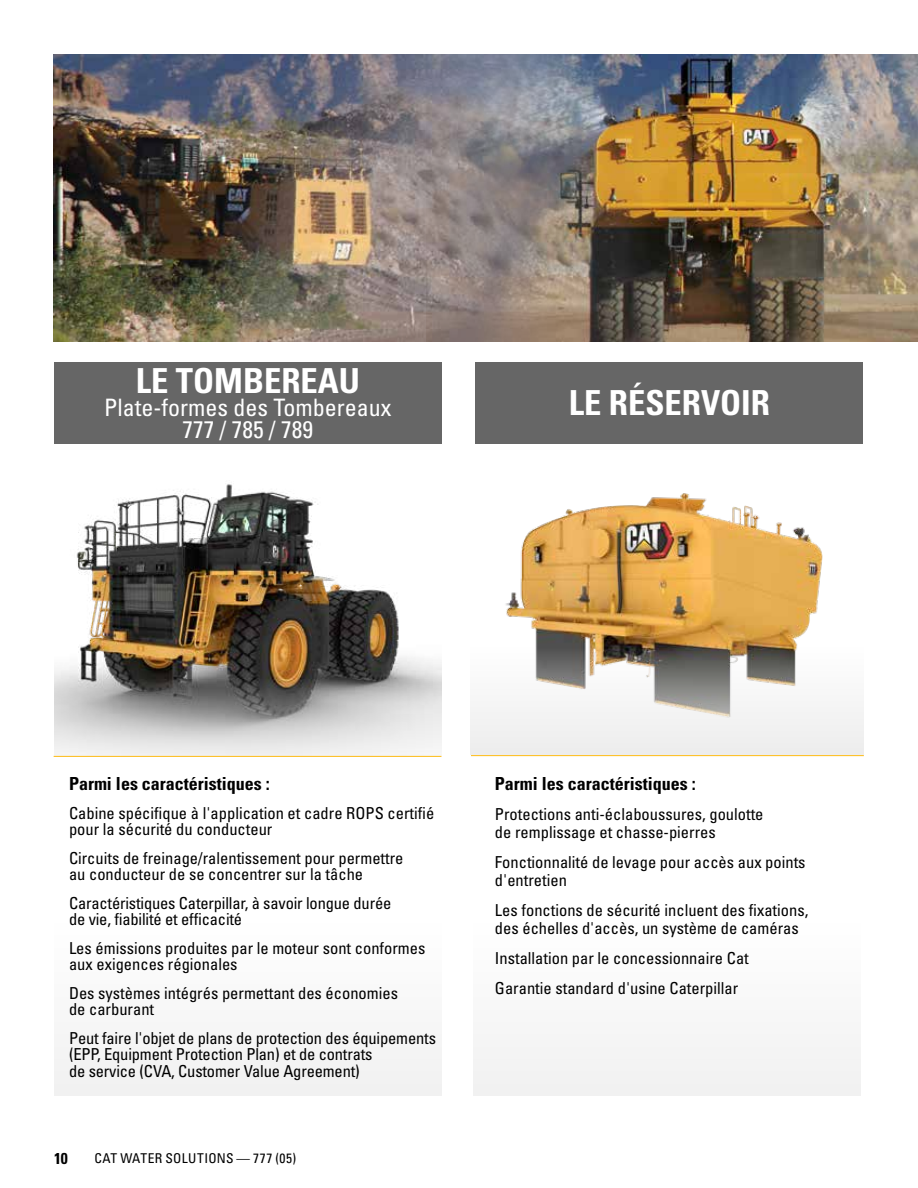
<style>
.page{position:relative;width:918px;height:1188px;background:#fff}
.page>*{position:absolute;margin:0;border:0;box-sizing:border-box;transform-origin:0 0}
.t1{font:700 condensed 34.5px "Univers LT Std";color:#fff}
.t2{font:condensed 24px/22.5px "Univers LT Std";color:#fff;text-align:center}
.t3{font:700 condensed 18px "Univers LT Std";color:#000}
.t4{font:condensed 16.5px/16.5px "Univers LT Std";color:#000}
.t5{font:700 condensed 15.75px "Univers LT Std";color:#000}
.t6{font:condensed 13.5px "Univers LT Std";letter-spacing:.035em;color:#000}
</style>
<div class="page">
<img style="left:54px;top:484px;width:387px;height:194px">
<svg style="left:54px;top:678px;width:388px;height:79px;background:#babab9"></svg>
<hr style="left:54px;top:756px;width:387px;height:1px;background:#fdba12">
<div style="left:54px;top:362px;width:387px;height:82px;background:#666"></div>
<div style="left:475px;top:362px;width:388px;height:82px;background:#666"></div>
<img style="left:564px;top:54px;width:289px;height:287px">
<svg style="left:853px;top:54px;width:65px;height:287px;background:#9e9285"></svg>
<div style="left:54px;top:912px;width:388px;height:184px;background:#f8f8f8"></div>
<img style="left:506px;top:493px;width:317px;height:154px">
<svg style="left:471px;top:647px;width:393px;height:108px;fill:#f1f1f1"></svg>
<div style="left:473px;top:912px;width:388px;height:184px;background:#f8f8f8"></div>
<hr style="left:471px;top:755px;width:393px;height:1px;background:#fdba12">
<img style="left:54px;top:54px;width:510px;height:287px">
<h1 class="t1" style="left:136px;top:360px;width:226px">LE TOMBEREAU</h1>
<h2 class="t2" style="left:104px;top:395px;width:289px">Plate-formes des Tombereaux<br>777 / 785 / 789</h2>
<h1 class="t1" style="left:569px;top:382px;width:203px">LE RÉSERVOIR</h1>
<p class="t3" style="left:69px;top:773px;width:202px">Parmi les caractéristiques :</p>
<p class="t4" style="left:69px;top:804px;width:367px">Cabine spécifique à l'application et cadre ROPS certifié pour la sécurité du conducteur</p>
<p class="t4" style="left:69px;top:849px;width:336px">Circuits de freinage/ralentissement pour permettre au conducteur de se concentrer sur la tâche</p>
<p class="t4" style="left:69px;top:894px;width:324px">Caractéristiques Caterpillar, à savoir longue durée de vie, fiabilité et efficacité</p>
<p class="t4" style="left:69px;top:939px;width:358px">Les émissions produites par le moteur sont conformes aux exigences régionales</p>
<p class="t4" style="left:69px;top:984px;width:330px">Des systèmes intégrés permettant des économies de carburant</p>
<p class="t4" style="left:69px;top:1029px;width:368px">Peut faire l'objet de plans de protection des équipements (EPP, Equipment Protection Plan) et de contrats<br>de service (CVA, Customer Value Agreement)</p>
<p class="t5" style="left:54px;top:1149px;width:15px">10</p>
<p class="t6" style="left:94px;top:1150px;width:203px">CAT WATER SOLUTIONS — 777 (05)</p>
<p class="t3" style="left:495px;top:773px;width:202px">Parmi les caractéristiques :</p>
<p class="t4" style="left:495px;top:805px;width:270px;line-height:18px">Protections anti-éclaboussures, goulotte de remplissage et chasse-pierres</p>
<p class="t4" style="left:495px;top:853px;width:312px;line-height:18px">Fonctionnalité de levage pour accès aux points d'entretien</p>
<p class="t4" style="left:495px;top:901px;width:315px;line-height:18px">Les fonctions de sécurité incluent des fixations, des échelles d'accès, un système de caméras</p>
<p class="t4" style="left:495px;top:943px;width:255px;line-height:30px">Installation par le concessionnaire Cat<br>Garantie standard d'usine Caterpillar</p>
</div>
